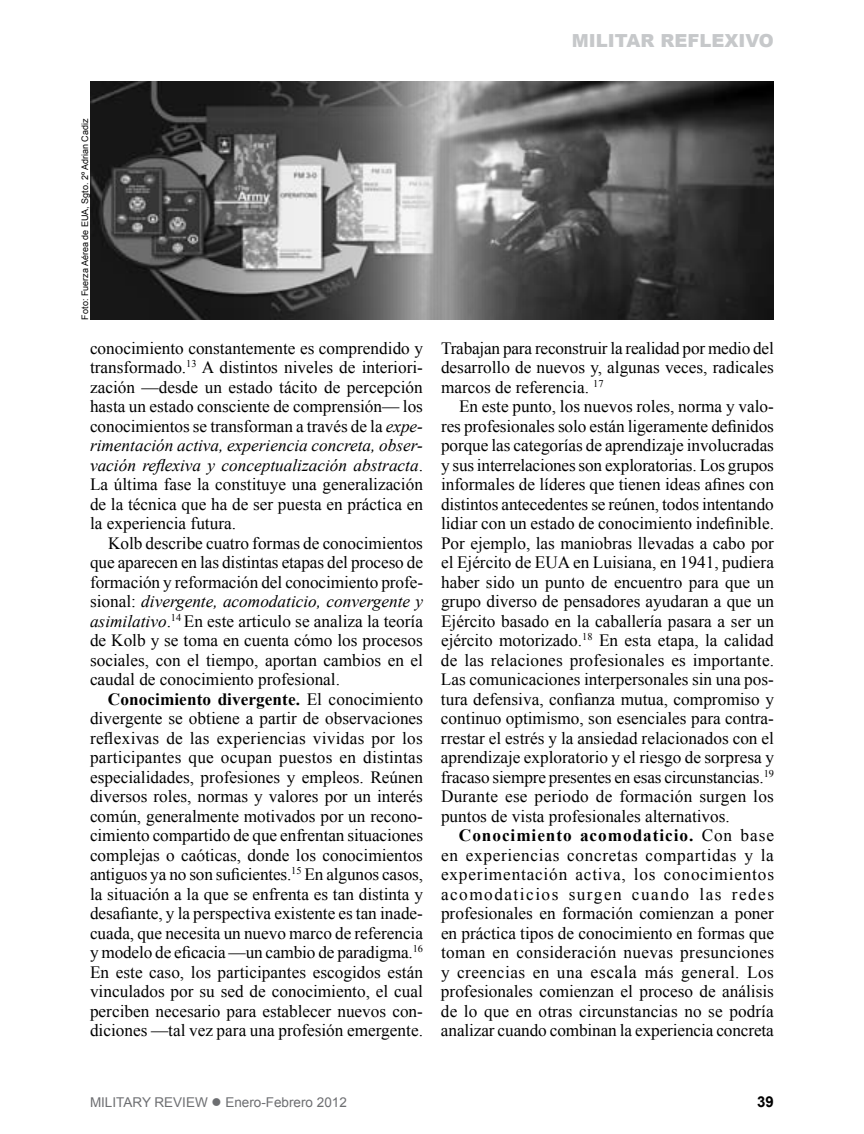
<style>
.page{position:relative;width:864px;height:1134px;background:#fff}
.page>*{position:absolute;margin:0;border:0;box-sizing:border-box;transform-origin:0 0}
.t1{font:900 18px "Arial";color:#c6c8ca}
.t2{font:17.25px/19.5px "Times New Roman";color:#000;text-align:justify}
.t3{font:700 15px "Arial";color:#000}
.t4{font:13.5px "Arial";color:#6d6e71}
.t5{font:9px "Arial";color:#000}
.s1{font-style:italic}
.s2{font-weight:700}
.s3{font-size:18px}
</style>
<div class="page">
<img style="left:90px;top:81px;width:324px;height:239px">
<img style="left:414px;top:81px;width:360px;height:239px">
<p class="t1" style="left:572px;top:27px;width:204px">MILITAR REFLEXIVO</p>
<p class="t5" style="left:79px;top:320px;width:202px;rotate:-90deg">Foto: Fuerza Aérea de EUA, Sgto. 2º Adrian Cadiz</p>
<p class="t2" style="left:90px;top:338px;width:335px">conocimiento constantemente es comprendido y transformado.<sup>13</sup> A distintos niveles de interiori&shy;zación —desde un estado tácito de percepción hasta un estado consciente de comprensión— los conocimientos se transforman a través de la <span class="s1">expe&shy;rimentación activa, experiencia concreta, obser&shy;vación reflexiva y conceptualización abstracta</span>.<br>La última fase la constituye una generalización de la técnica que ha de ser puesta en práctica en la experiencia futura.</p>
<p class="t2" style="left:90px;top:533px;width:335px;text-indent:18px">Kolb describe cuatro formas de conocimientos que aparecen en las distintas etapas del proceso de formación y reformación del conocimiento profe&shy;sional: <span class="s1">divergente, acomodaticio, convergente y asimilativo</span>.<sup>14</sup> En este articulo se analiza la teoría de Kolb y se toma en cuenta cómo los procesos sociales, con el tiempo, aportan cambios en el caudal de conocimiento profesional.</p>
<p class="t2" style="left:90px;top:689px;width:335px;text-indent:18px"><span class="s2">Conocimiento divergente.</span> El conocimiento divergente se obtiene a partir de observaciones reflexivas de las experiencias vividas por los participantes que ocupan puestos en distintas especialidades, profesiones y empleos. Reúnen diversos roles, normas y valores por un interés común, generalmente motivados por un recono&shy;cimiento compartido de que enfrentan situaciones complejas o caóticas, donde los conocimientos antiguos ya no son suficientes.<sup>15</sup> En algunos casos, la situación a la que se enfrenta es tan distinta y desafiante, y la perspectiva existente es tan inade&shy;cuada, que necesita un nuevo marco de referencia y modelo de eficacia —un cambio de paradigma.<sup>16<br></sup>En este caso, los participantes escogidos están vinculados por su sed de conocimiento, el cual perciben necesario para establecer nuevos con&shy;diciones —tal vez para una profesión emergente.</p>
<p class="t2" style="left:441px;top:338px;width:335px">Trabajan para reconstruir la realidad por medio del desarrollo de nuevos y, algunas veces, radicales marcos de referencia. <sup>17</sup></p>
<p class="t2" style="left:441px;top:397px;width:335px;text-indent:18px">En este punto, los nuevos roles, norma y valo&shy;res profesionales solo están ligeramente definidos porque las categorías de aprendizaje involucradas y sus interrelaciones son exploratorias. Los grupos informales de líderes que tienen ideas afines con distintos antecedentes se reúnen, todos intentando lidiar con un estado de conocimiento indefinible.<br>Por ejemplo, las maniobras llevadas a cabo por el Ejército de EUA en Luisiana, en 1941, pudiera haber sido un punto de encuentro para que un grupo diverso de pensadores ayudaran a que un Ejército basado en la caballería pasara a ser un ejército motorizado.<sup>18</sup> En esta etapa, la calidad de las relaciones profesionales es importante.<br>Las comunicaciones interpersonales sin una pos&shy;tura defensiva, confianza mutua, compromiso y continuo optimismo, son esenciales para contra&shy;rrestar el estrés y la ansiedad relacionados con el aprendizaje exploratorio y el riesgo de sorpresa y fracaso siempre presentes en esas circunstancias.<sup>19<br></sup>Durante ese periodo de formación surgen los puntos de vista profesionales alternativos.</p>
<p class="t2" style="left:441px;top:826px;width:335px;text-indent:18px"><span class="s2">Conocimiento acomodaticio.</span> Con base en experiencias concretas compartidas y la experimentación activa, los conocimientos acomodaticios surgen cuando las redes profesionales en formación comienzan a poner en práctica tipos de conocimiento en formas que toman en consideración nuevas presunciones y creencias en una <span class="s3">escala</span> más general. Los profesionales comienzan el proceso de análisis de lo que en otras circunstancias no se podría analizar cuando combinan la experiencia concreta</p>
<p class="t4" style="left:90px;top:1093px;width:258px">MILITARY REVIEW ● Enero-Febrero 2012</p>
<p class="t3" style="left:757px;top:1092px;width:18px">39</p>
</div>
